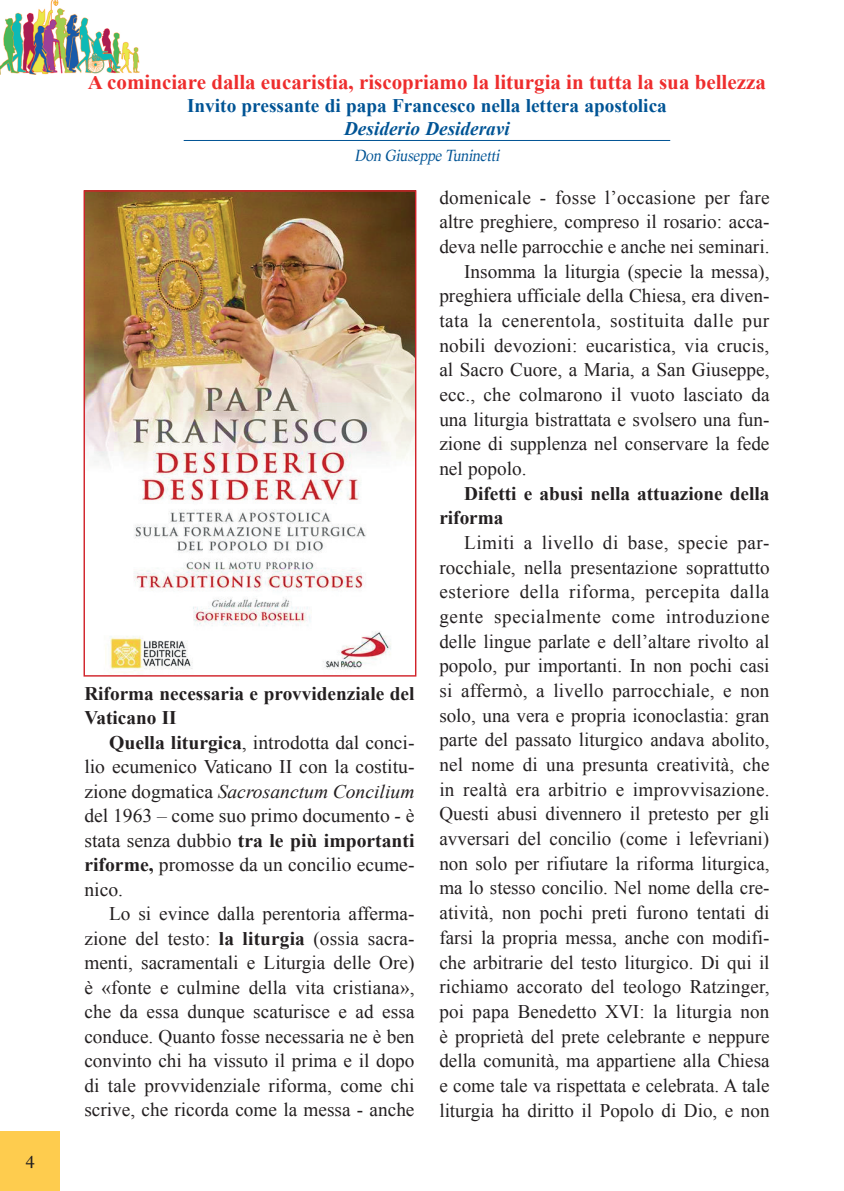
<style>
.page{position:relative;width:844px;height:1191px;background:#fff}
.page>*{position:absolute;margin:0;border:0;box-sizing:border-box;transform-origin:0 0}
.t1{font:700 21px "Times New Roman";color:#ee2d2d}
.t2{font:19.25px/24.7px "Times New Roman";color:#231f20;text-align:justify}
.t3{font:700 19.25px/24.5px "Times New Roman";color:#231f20}
.t4{font:700 19.25px "Times New Roman";color:#005495}
.t5{font:19.25px "Times New Roman";letter-spacing:.025em;color:#231f20}
.t6{font:italic 700 19.25px "Times New Roman";color:#005495}
.t7{font:17.5px "Life";color:#231f20}
.t8{font:italic 15.75px "Life";color:#005495;scale:.9 1}
.s1{font-weight:700}
.s2{font-style:italic}
</style>
<div class="page">
<div style="left:0;top:1131px;width:60px;height:60px;background:#fecc4e"></div>
<hr style="left:184px;top:140px;width:486px;height:1px;background:#005495">
<img style="left:0;top:0;width:139px;height:75px">
<img style="left:85px;top:192px;width:329px;height:482px">
<div style="left:83px;top:190px;width:333px;height:486px;border:1px solid #d1232a"></div>
<p class="t7" style="left:26px;top:1151px;width:11px">4</p>
<p class="t1" style="left:88px;top:66px;width:679px">A cominciare dalla eucaristia, riscopriamo la liturgia in tutta la sua bellezza</p>
<p class="t4" style="left:187px;top:91px;width:481px">Invito pressante di papa Francesco nella lettera apostolica</p>
<p class="t6" style="left:344px;top:115px;width:167px">Desiderio Desideravi</p>
<p class="t8" style="left:354px;top:146px;width:166px">Don GiuseppeTuninetti</p>
<p class="t3" style="left:84px;top:680px;width:331px">Riforma necessaria e provvidenziale del<br>Vaticano II</p>
<p class="t2" style="left:84px;top:729px;width:331px;text-indent:25px"><span class="s1">Quella liturgica</span>, introdotta dal conci&shy;lio ecumenico Vaticano II con la costitu&shy;zione dogmatica <span class="s2">Sacrosanctum Concilium </span>del 1963 <span class="s2">–</span> come suo primo documento <span class="s2">-</span> è stata senza dubbio <span class="s1">tra le più importanti riforme,</span> promosse da un concilio ecume&shy;nico.</p>
<p class="t2" style="left:84px;top:901px;width:331px;text-indent:25px">Lo si evince dalla perentoria afferma&shy;zione del testo: <span class="s1">la liturgia</span> (ossia sacra&shy;menti, sacramentali e Liturgia delle Ore) è «fonte e culmine della vita cristiana», che da essa dunque scaturisce e ad essa conduce. Quanto fosse necessaria ne è ben convinto chi ha vissuto il prima e il dopo di tale provvidenziale riforma, come chi scrive, che ricorda come la messa - anche</p>
<p class="t2" style="left:439px;top:184px;width:332px">domenicale - fosse l’occasione per fare</p>
<p class="t2" style="left:439px;top:209px;width:331px">altre preghiere, compreso il rosario: acca-</p>
<p class="t2" style="left:439px;top:234px;width:331px">deva nelle parrocchie e anche nei seminari.</p>
<p class="t2" style="left:464px;top:258px;width:307px">Insomma la liturgia (specie la messa),</p>
<p class="t2" style="left:439px;top:283px;width:331px">preghiera ufficiale della Chiesa, era diven-</p>
<p class="t5" style="left:439px;top:307px;width:331px">tata la cenerentola, sostituita dalle pur</p>
<p class="t2" style="left:439px;top:332px;width:331px">nobili devozioni: eucaristica, via crucis,</p>
<p class="t2" style="left:439px;top:357px;width:331px">al Sacro Cuore, a Maria, a San Giuseppe,</p>
<p class="t2" style="left:439px;top:382px;width:332px">ecc., che colmarono il vuoto lasciato da</p>
<p class="t2" style="left:439px;top:406px;width:331px">una liturgia bistrattata e svolsero una fun-</p>
<p class="t2" style="left:439px;top:431px;width:331px">zione di supplenza nel conservare la fede</p>
<p class="t2" style="left:439px;top:456px;width:89px">nel popolo.</p>
<p class="t3" style="left:439px;top:480px;width:331px;text-indent:25px">Difetti e abusi nella attuazione della riforma</p>
<p class="t2" style="left:439px;top:530px;width:332px;text-indent:25px">Limiti a livello di base, specie par&shy;rocchiale, nella presentazione soprattutto esteriore della riforma, percepita dalla gente specialmente come introduzione delle lingue parlate e dell’altare rivolto al popolo, pur importanti. In non pochi casi si affermò, a livello parrocchiale, e non solo, una vera e propria iconoclastia: gran parte del passato liturgico andava abolito, nel nome di una presunta creatività, che in realtà era arbitrio e improvvisazione.<br>Questi abusi divennero il pretesto per gli avversari del concilio (come i lefevriani) non solo per rifiutare la riforma liturgica, ma lo stesso concilio. Nel nome della cre&shy;atività, non pochi preti furono tentati di farsi la propria messa, anche con modifi&shy;che arbitrarie del testo liturgico. Di qui il richiamo accorato del teologo Ratzinger, poi papa Benedetto XVI: la liturgia non è proprietà del prete celebrante e neppure della comunità, ma appartiene alla Chiesa e come tale va rispettata e celebrata. A tale liturgia ha diritto il Popolo di Dio, e non</p>
</div>
